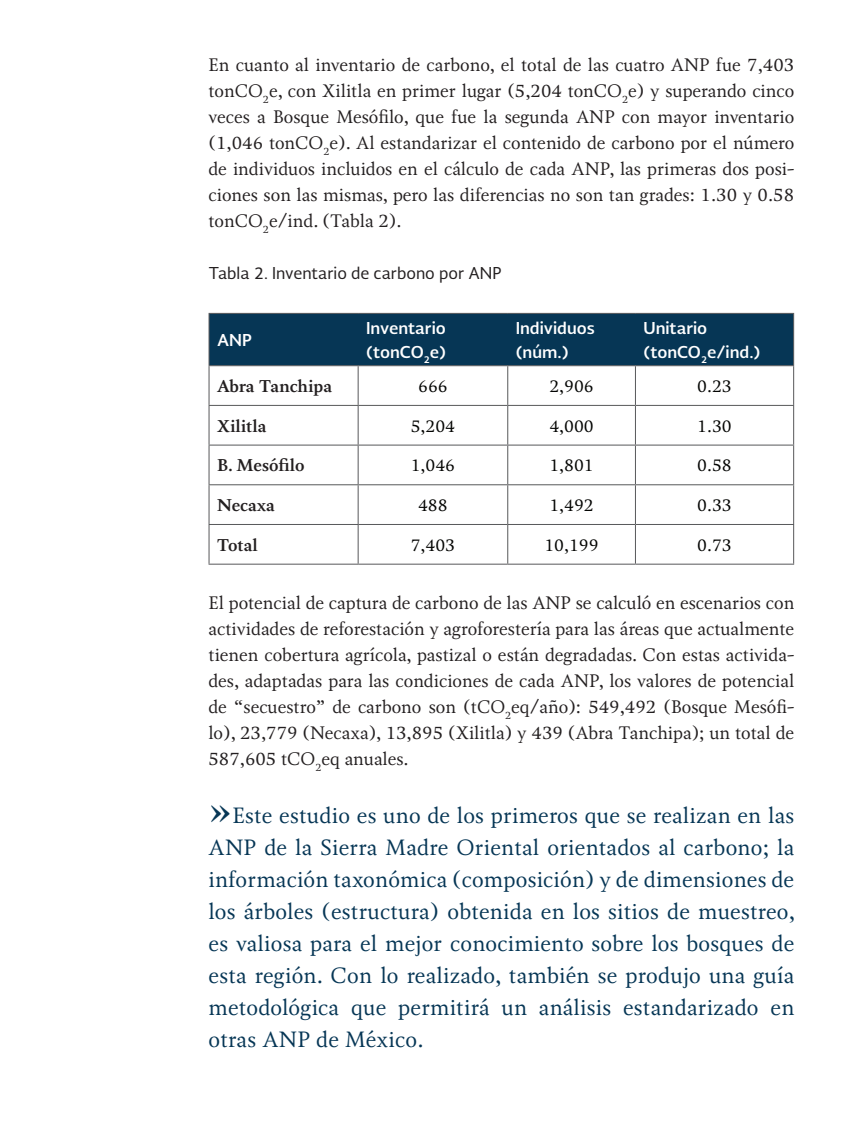
<style>
.page{position:relative;width:851px;height:1134px;background:#fff}
.page>*{position:absolute;margin:0;border:0;box-sizing:border-box;transform-origin:0 0}
.t1{font:22px/32px "Soberana Texto";letter-spacing:.01em;color:#063655;text-align:justify}
.t2{font:18px/26px "Soberana Texto";color:#231f20;text-align:justify}
.t3{font:17px "Soberana Texto";color:#040503}
.t4{font:700 17px "Soberana Texto";color:#231f20}
.t5{font:700 16px/24px "Soberana Sans";color:#fff}
.t6{font:16px "Soberana Sans";color:#231f20}
.s1{font-size:40px}
</style>
<div class="page">
<div style="left:209px;top:314px;width:584px;height:51px;background:#063655"></div>
<svg style="left:209px;top:366px;width:584px;height:198px"></svg>
<hr style="left:208px;top:313px;width:150px;height:1px;background:#57585a">
<hr style="left:208px;top:314px;width:1px;height:51px;background:#57585a">
<hr style="left:358px;top:313px;width:149px;height:1px;background:#57585a">
<hr style="left:507px;top:313px;width:128px;height:1px;background:#57585a">
<hr style="left:635px;top:313px;width:159px;height:1px;background:#57585a">
<hr style="left:793px;top:314px;width:1px;height:51px;background:#57585a">
<hr style="left:208px;top:365px;width:150px;height:1px;background:#57585a">
<hr style="left:208px;top:366px;width:1px;height:39px;background:#57585a">
<hr style="left:358px;top:365px;width:149px;height:1px;background:#57585a">
<hr style="left:357px;top:366px;width:1px;height:39px;background:#57585a">
<hr style="left:507px;top:365px;width:128px;height:1px;background:#57585a">
<hr style="left:507px;top:366px;width:1px;height:39px;background:#57585a">
<hr style="left:635px;top:365px;width:159px;height:1px;background:#57585a">
<hr style="left:635px;top:366px;width:1px;height:39px;background:#57585a">
<hr style="left:793px;top:366px;width:1px;height:39px;background:#57585a">
<hr style="left:208px;top:405px;width:150px;height:1px;background:#57585a">
<hr style="left:208px;top:406px;width:1px;height:39px;background:#57585a">
<hr style="left:358px;top:405px;width:149px;height:1px;background:#57585a">
<hr style="left:357px;top:406px;width:1px;height:39px;background:#57585a">
<hr style="left:507px;top:405px;width:128px;height:1px;background:#57585a">
<hr style="left:507px;top:406px;width:1px;height:39px;background:#57585a">
<hr style="left:635px;top:405px;width:159px;height:1px;background:#57585a">
<hr style="left:635px;top:406px;width:1px;height:39px;background:#57585a">
<hr style="left:793px;top:406px;width:1px;height:39px;background:#57585a">
<hr style="left:208px;top:445px;width:150px;height:1px;background:#57585a">
<hr style="left:208px;top:446px;width:1px;height:38px;background:#57585a">
<hr style="left:358px;top:445px;width:149px;height:1px;background:#57585a">
<hr style="left:357px;top:446px;width:1px;height:38px;background:#57585a">
<hr style="left:507px;top:445px;width:128px;height:1px;background:#57585a">
<hr style="left:507px;top:446px;width:1px;height:38px;background:#57585a">
<hr style="left:635px;top:445px;width:159px;height:1px;background:#57585a">
<hr style="left:635px;top:446px;width:1px;height:38px;background:#57585a">
<hr style="left:793px;top:446px;width:1px;height:38px;background:#57585a">
<hr style="left:208px;top:484px;width:150px;height:1px;background:#57585a">
<hr style="left:208px;top:485px;width:1px;height:39px;background:#57585a">
<hr style="left:358px;top:484px;width:149px;height:1px;background:#57585a">
<hr style="left:357px;top:485px;width:1px;height:39px;background:#57585a">
<hr style="left:507px;top:484px;width:128px;height:1px;background:#57585a">
<hr style="left:507px;top:485px;width:1px;height:39px;background:#57585a">
<hr style="left:635px;top:484px;width:159px;height:1px;background:#57585a">
<hr style="left:635px;top:485px;width:1px;height:39px;background:#57585a">
<hr style="left:793px;top:485px;width:1px;height:39px;background:#57585a">
<hr style="left:208px;top:524px;width:150px;height:1px;background:#57585a">
<hr style="left:208px;top:525px;width:1px;height:39px;background:#57585a">
<hr style="left:358px;top:524px;width:149px;height:1px;background:#57585a">
<hr style="left:357px;top:525px;width:1px;height:39px;background:#57585a">
<hr style="left:507px;top:524px;width:128px;height:1px;background:#57585a">
<hr style="left:507px;top:525px;width:1px;height:39px;background:#57585a">
<hr style="left:635px;top:524px;width:159px;height:1px;background:#57585a">
<hr style="left:635px;top:525px;width:1px;height:39px;background:#57585a">
<hr style="left:793px;top:525px;width:1px;height:39px;background:#57585a">
<hr style="left:208px;top:564px;width:150px;height:1px;background:#57585a">
<hr style="left:358px;top:564px;width:149px;height:1px;background:#57585a">
<hr style="left:507px;top:564px;width:128px;height:1px;background:#57585a">
<hr style="left:635px;top:564px;width:159px;height:1px;background:#57585a">
<p class="t2" style="left:208px;top:51px;width:587px">En cuanto al inventario de carbono, el total de las cuatro ANP fue 7,403 tonCO<sub>2</sub>e, con Xilitla en primer lugar (5,204 tonCO<sub>2</sub>e) y superando cinco veces a Bosque Mesófilo, que fue la segunda ANP con mayor inventario (1,046 tonCO<sub>2</sub>e). Al estandarizar el contenido de carbono por el número de individuos incluidos en el cálculo de cada ANP, las primeras dos posi&shy;ciones son las mismas, pero las diferencias no son tan grades: 1.30 y 0.58 tonCO<sub>2</sub>e/ind. (Tabla 2).</p>
<p class="t6" style="left:208px;top:262px;width:294px">Tabla 2. Inventario de carbono por ANP</p>
<p class="t5" style="left:217px;top:327px;width:36px">ANP</p>
<p class="t5" style="left:366px;top:315px;width:81px">Inventario (tonCO<sub>2</sub>e)</p>
<p class="t5" style="left:515px;top:315px;width:81px">Individuos (núm.)</p>
<p class="t5" style="left:643px;top:315px;width:118px">Unitario (tonCO<sub>2</sub>e/ind.)</p>
<p class="t4" style="left:217px;top:375px;width:116px">Abra Tanchipa</p>
<p class="t3" style="left:418px;top:376px;width:31px">666</p>
<p class="t3" style="left:549px;top:376px;width:46px">2,906</p>
<p class="t3" style="left:697px;top:376px;width:36px">0.23</p>
<p class="t4" style="left:217px;top:415px;width:51px">Xilitla</p>
<p class="t3" style="left:410px;top:415px;width:46px">5,204</p>
<p class="t3" style="left:549px;top:415px;width:46px">4,000</p>
<p class="t3" style="left:697px;top:415px;width:36px">1.30</p>
<p class="t4" style="left:217px;top:455px;width:89px">B. Mesófilo</p>
<p class="t3" style="left:410px;top:455px;width:46px">1,046</p>
<p class="t3" style="left:549px;top:455px;width:46px">1,801</p>
<p class="t3" style="left:697px;top:455px;width:36px">0.58</p>
<p class="t4" style="left:217px;top:494px;width:59px">Necaxa</p>
<p class="t3" style="left:418px;top:495px;width:31px">488</p>
<p class="t3" style="left:549px;top:495px;width:46px">1,492</p>
<p class="t3" style="left:697px;top:495px;width:36px">0.33</p>
<p class="t4" style="left:217px;top:534px;width:42px">Total</p>
<p class="t3" style="left:410px;top:534px;width:46px">7,403</p>
<p class="t3" style="left:544px;top:534px;width:56px">10,199</p>
<p class="t3" style="left:697px;top:534px;width:36px">0.73</p>
<p class="t2" style="left:208px;top:589px;width:587px">El potencial de captura de carbono de las ANP se calculó en escenarios con actividades de reforestación y agroforestería para las áreas que actualmente tienen cobertura agrícola, pastizal o están degradadas. Con estas activida&shy;des, adaptadas para las condiciones de cada ANP, los valores de potencial de “secuestro” de carbono son (tCO<sub>2</sub>eq/año): 549,492 (Bosque Mesófi&shy;lo), 23,779 (Necaxa), 13,895 (Xilitla) y 439 (Abra Tanchipa); un total de 587,605 tCO<sub>2</sub>eq anuales.</p>
<p class="t1" style="left:208px;top:799px;width:588px"><span class="s1">»</span>Este estudio es uno de los primeros que se realizan en las ANP de la Sierra Madre Oriental orientados al carbono; la información taxonómica (composición) y de dimensiones de los árboles (estructura) obtenida en los sitios de muestreo, es valiosa para el mejor conocimiento sobre los bosques de esta región. Con lo realizado, también se produjo una guía metodológica que permitirá un análisis estandarizado en otras ANP de México.</p>
</div>
